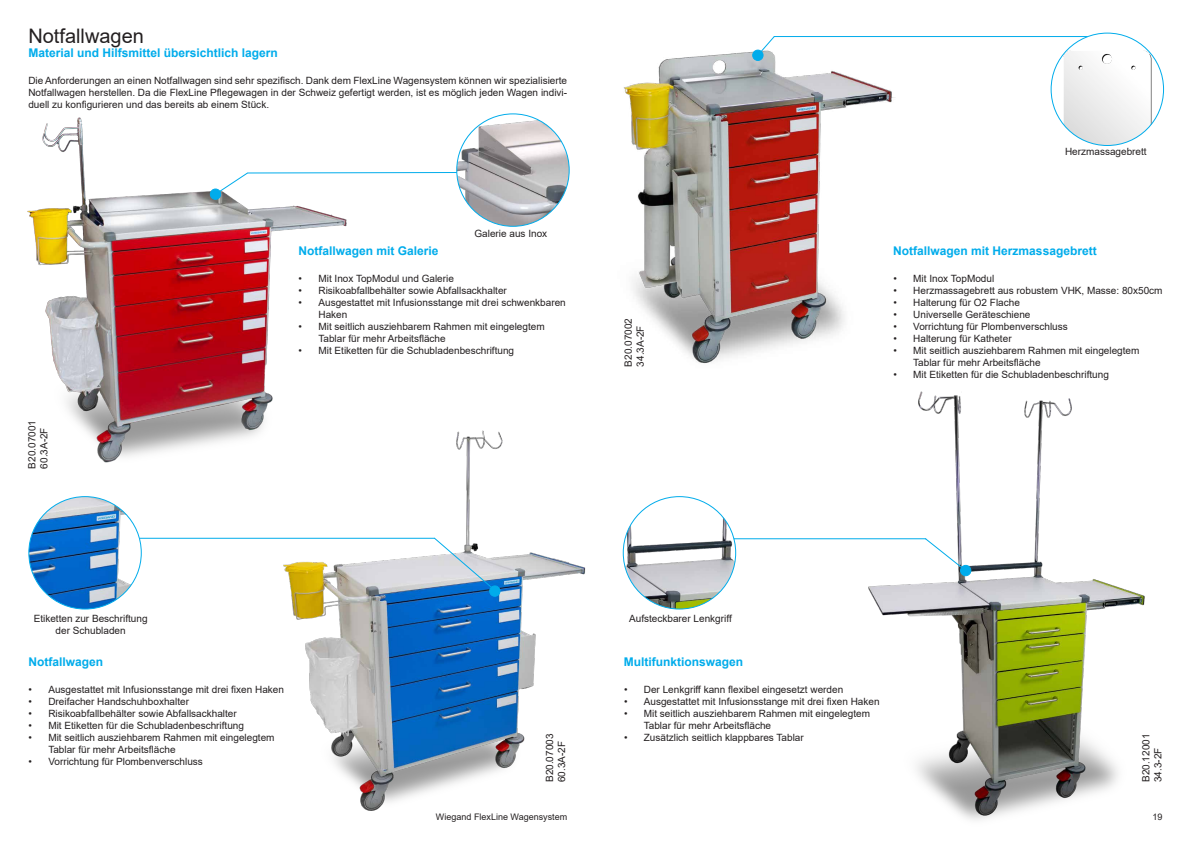
<style>
.page{position:relative;width:1191px;height:842px;background:#fff}
.page>*{position:absolute;margin:0;border:0;box-sizing:border-box;transform-origin:0 0}
.t1{font:20px "Arial";color:#231f20}
.t2{font:700 12px "Arial";color:#00aceb}
.t3{font:10px/12px "Arial";color:#231f20}
.t4{font:9px "Arial";color:#231f20}
</style>
<div class="page">
<img style="left:623px;top:50px;width:272px;height:314px">
<img style="left:27px;top:117px;width:320px;height:346px">
<div style="left:752px;top:50px;width:11px;height:10px;background:#00aceb;border-radius:50%"></div>
<div style="left:752px;top:50px;width:11px;height:11px;border:1px solid #00aceb;border-radius:50%"></div>
<img style="left:457px;top:114px;width:112px;height:112px;border-radius:56px">
<img style="left:29px;top:497px;width:112px;height:112px;border-radius:56px">
<img style="left:1063px;top:51px;width:88px;height:94px">
<img style="left:265px;top:411px;width:321px;height:400px">
<div style="left:210px;top:189px;width:11px;height:10px;background:#00aceb;border-radius:50%"></div>
<div style="left:210px;top:189px;width:11px;height:11px;border:1px solid #00aceb;border-radius:50%"></div>
<svg style="left:214px;top:171px;width:244px;height:25px"></svg>
<div style="left:489px;top:586px;width:11px;height:10px;background:#00aceb;border-radius:50%"></div>
<div style="left:489px;top:585px;width:11px;height:12px;border:1px solid #00aceb;border-radius:50%"></div>
<svg style="left:433px;top:537px;width:63px;height:55px"></svg>
<hr style="left:140px;top:538px;width:295px;height:1px;background:#00aceb">
<svg style="left:756px;top:36px;width:20px;height:21px"></svg>
<hr style="left:774px;top:36px;width:313px;height:1px;background:#00aceb">
<img style="left:848px;top:391px;width:297px;height:429px">
<img style="left:623px;top:497px;width:112px;height:112px;border-radius:56px">
<div style="left:960px;top:565px;width:11px;height:11px;background:#00aceb;border-radius:50%"></div>
<div style="left:960px;top:565px;width:11px;height:11px;border:1px solid #00aceb;border-radius:50%"></div>
<svg style="left:924px;top:537px;width:43px;height:35px"></svg>
<hr style="left:733px;top:538px;width:193px;height:1px;background:#00aceb">
<h1 class="t1" style="left:28px;top:22px;width:117px">Notfallwagen</h1>
<p class="t2" style="left:28px;top:45px;width:251px">Material und Hilfsmittel übersichtlich lagern</p>
<p class="t3" style="left:28px;top:74px;width:540px;text-align:justify">Die Anforderungen an einen Notfallwagen sind sehr spezifisch. Dank dem FlexLine Wagensystem können wir spezialisierte Notfallwagen herstellen. Da die FlexLine Pflegewagen in der Schweiz gefertigt werden, ist es möglich jeden Wagen indivi&shy;duell zu konfigurieren und das bereits ab einem Stück.</p>
<p class="t3" style="left:474px;top:227px;width:74px">Galerie aus Inox</p>
<p class="t3" style="left:26px;top:469px;width:50px;rotate:-90deg">B20.07001<br>60.3A-2F</p>
<p class="t2" style="left:298px;top:243px;width:142px">Notfallwagen mit Galerie</p>
<p class="t3" style="left:299px;top:272px;width:157px">• Mit Inox TopModul und Galerie</p>
<p class="t3" style="left:299px;top:284px;width:210px">• Risikoabfallbehälter sowie Abfallsackhalter</p>
<p class="t3" style="left:318px;top:296px;width:249px;text-indent:-20px">• Ausgestattet mit Infusionsstange mit drei schwenkbaren<br>Haken</p>
<p class="t3" style="left:318px;top:320px;width:228px;text-indent:-20px">• Mit seitlich ausziehbarem Rahmen mit eingelegtem<br>Tablar für mehr Arbeitsfläche</p>
<p class="t3" style="left:299px;top:344px;width:217px">• Mit Etiketten für die Schubladenbeschriftung</p>
<p class="t3" style="left:622px;top:367px;width:50px;rotate:-90deg">B20.07002<br>34.3A-2F</p>
<p class="t3" style="left:34px;top:613px;width:115px;text-align:center">Etiketten zur Beschriftung der Schubladen</p>
<p class="t3" style="left:629px;top:613px;width:104px">Aufsteckbarer Lenkgriff</p>
<p class="t3" style="left:1065px;top:145px;width:83px">Herzmassagebrett</p>
<p class="t2" style="left:893px;top:243px;width:205px">Notfallwagen mit Herzmassagebrett</p>
<p class="t3" style="left:893px;top:272px;width:102px">• Mit Inox TopModul</p>
<p class="t3" style="left:893px;top:284px;width:271px">• Herzmassagebrett aus robustem VHK, Masse: 80x50cm</p>
<p class="t3" style="left:893px;top:296px;width:128px">• Halterung für O2 Flache</p>
<p class="t3" style="left:893px;top:308px;width:139px">• Universelle Geräteschiene</p>
<p class="t3" style="left:893px;top:320px;width:176px">• Vorrichtung für Plombenverschluss</p>
<p class="t3" style="left:893px;top:332px;width:120px">• Halterung für Katheter</p>
<p class="t3" style="left:913px;top:344px;width:228px;text-indent:-20px">• Mit seitlich ausziehbarem Rahmen mit eingelegtem<br>Tablar für mehr Arbeitsfläche</p>
<p class="t3" style="left:893px;top:368px;width:217px">• Mit Etiketten für die Schubladenbeschriftung</p>
<p class="t2" style="left:28px;top:654px;width:76px">Notfallwagen</p>
<p class="t3" style="left:29px;top:683px;width:257px">• Ausgestattet mit Infusionsstange mit drei fixen Haken</p>
<p class="t3" style="left:29px;top:695px;width:162px">• Dreifacher Handschuhboxhalter</p>
<p class="t3" style="left:29px;top:707px;width:210px">• Risikoabfallbehälter sowie Abfallsackhalter</p>
<p class="t3" style="left:29px;top:719px;width:217px">• Mit Etiketten für die Schubladenbeschriftung</p>
<p class="t3" style="left:48px;top:731px;width:228px;text-indent:-20px">• Mit seitlich ausziehbarem Rahmen mit eingelegtem<br>Tablar für mehr Arbeitsfläche</p>
<p class="t3" style="left:29px;top:755px;width:176px">• Vorrichtung für Plombenverschluss</p>
<p class="t2" style="left:624px;top:654px;width:121px">Multifunktionswagen</p>
<p class="t3" style="left:624px;top:683px;width:221px">• Der Lenkgriff kann flexibel eingesetzt werden</p>
<p class="t3" style="left:624px;top:695px;width:257px">• Ausgestattet mit Infusionsstange mit drei fixen Haken</p>
<p class="t3" style="left:644px;top:707px;width:228px;text-indent:-20px">• Mit seitlich ausziehbarem Rahmen mit eingelegtem<br>Tablar für mehr Arbeitsfläche</p>
<p class="t3" style="left:624px;top:731px;width:181px">• Zusätzlich seitlich klappbares Tablar</p>
<p class="t3" style="left:543px;top:782px;width:50px;rotate:-90deg">B20.07003<br>60.3A-2F</p>
<p class="t3" style="left:1140px;top:782px;width:50px;rotate:-90deg">B20.12001<br>34.3-2F</p>
<p class="t4" style="left:436px;top:811px;width:133px">Wiegand FlexLine Wagensystem</p>
<p class="t4" style="left:1152px;top:811px;width:12px">19</p>
</div>
